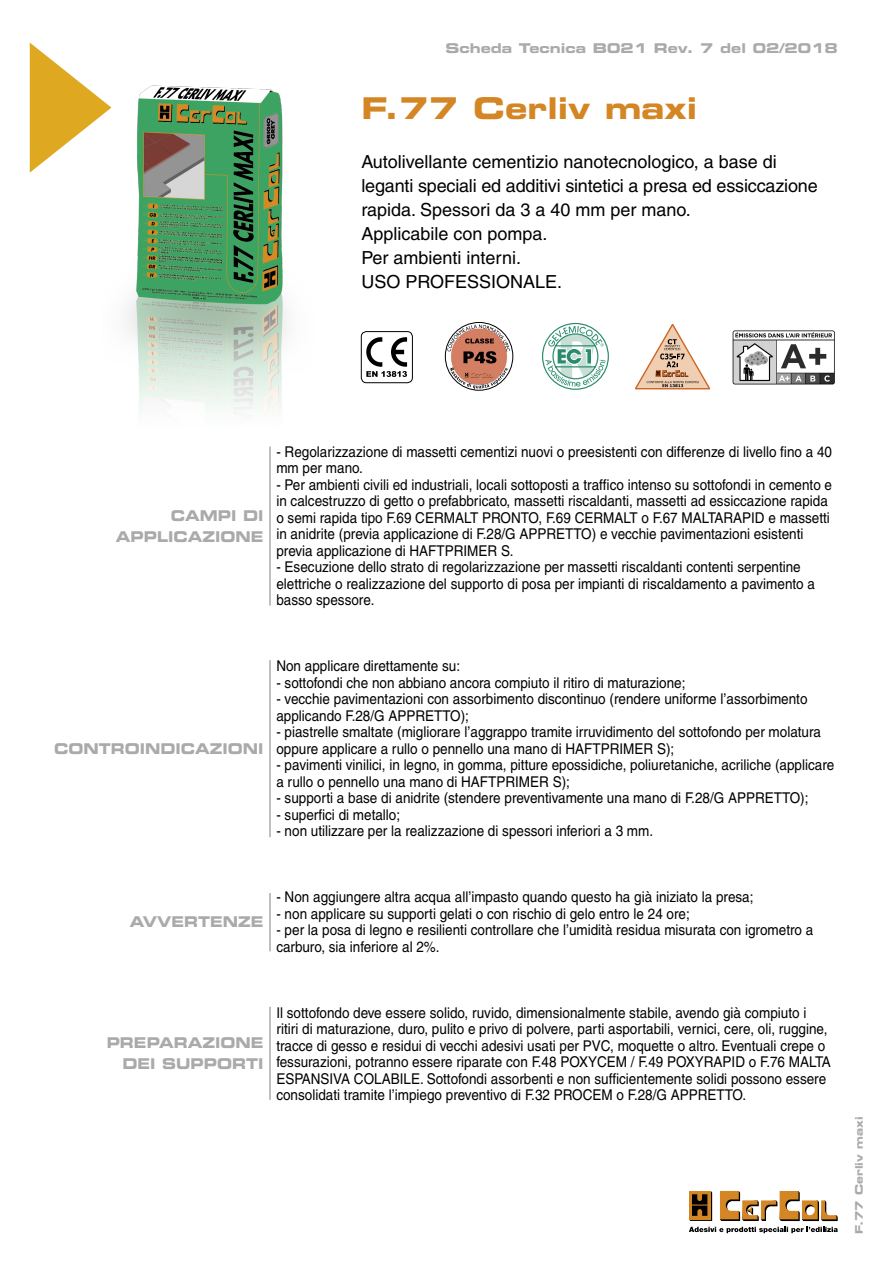
<style>
.page{position:relative;width:893px;height:1263px;background:#fff}
.page>*{position:absolute;margin:0;border:0;box-sizing:border-box;transform-origin:0 0}
.t1{font:30px "Eurostile LT Bold Extended Two";color:#d48625}
.t2{font:18px/24px "Helvetica LT";color:#000}
.t3{font:14.85px/16.5px "Helvetica LT";color:#000;scale:.91 1}
.t4{font:14.85px/21px "Eurostile LT Bold Extended Two";color:#aaa;text-align:right;scale:.91 1}
.t5{font:13.5px "Eurostile LT Bold Extended Two";color:#aaa}
.t6{font:10.5px "Eurostile LT Bold Extended Two";color:#aaa}
</style>
<div class="page">
<svg style="left:542px;top:322px;width:67px;height:68px"></svg>
<svg style="left:30px;top:43px;width:72px;height:130px"></svg>
<hr style="left:269px;top:446px;width:2px;height:159px;background:#aaa">
<hr style="left:269px;top:660px;width:2px;height:177px;background:#aaa">
<hr style="left:269px;top:1007px;width:2px;height:93px;background:#aaa">
<svg style="left:635px;top:324px;width:76px;height:66px"></svg>
<div style="left:445px;top:322px;width:68px;height:68px;border:1px solid #000;border-radius:50%"></div>
<svg style="left:447px;top:324px;width:63px;height:65px"></svg>
<img style="left:102px;top:85px;width:185px;height:467px">
<hr style="left:269px;top:893px;width:2px;height:58px;background:#aaa">
<div style="left:361px;top:331px;width:52px;height:52px;border:1px solid #000;border-radius:5px"></div>
<img style="left:366px;top:337px;width:41px;height:30px">
<svg style="left:366px;top:371px;width:41px;height:6px"></svg>
<img style="left:732px;top:330px;width:103px;height:55px">
<svg style="left:689px;top:1191px;width:23px;height:30px"></svg>
<svg style="left:720px;top:1191px;width:118px;height:30px"></svg>
<svg style="left:689px;top:1227px;width:149px;height:6px"></svg>
<p class="t5" style="left:445px;top:39px;width:394px">Scheda Tecnica B021 Rev. 7 del 02/2018</p>
<h1 class="t1" style="left:361px;top:87px;width:337px">F.77 Cerliv maxi</h1>
<p class="t2" style="left:361px;top:150px;width:458px">Autolivellante cementizio nanotecnologico, a base di leganti speciali ed additivi sintetici a presa ed essiccazione rapida. Spessori da 3 a 40 mm per mano.<br>Applicabile con pompa.<br>Per ambienti interni.<br>USO PROFESSIONALE.</p>
<p class="t4" style="left:116px;top:505px;width:164px">CAMPI DI<br>APPLICAZIONE</p>
<p class="t3" style="left:276px;top:443px;width:612px">- Regolarizzazione di massetti cementizi nuovi o preesistenti con differenze di livello fino a 40 mm per mano.</p>
<p class="t3" style="left:276px;top:476px;width:612px">- Per ambienti civili ed industriali, locali sottoposti a traffico intenso su sottofondi in cemento e in calcestruzzo di getto o prefabbricato, massetti riscaldanti, massetti ad essiccazione rapida o semi rapida tipo F.69 CERMALT PRONTO, F.69 CERMALT o F.67 MALTARAPID e massetti in anidrite (previa applicazione di F.28/G APPRETTO) e vecchie pavimentazioni esistenti previa applicazione di HAFTPRIMER S.</p>
<p class="t3" style="left:276px;top:559px;width:593px">- Esecuzione dello strato di regolarizzazione per massetti riscaldanti contenti serpentine elettriche o realizzazione del supporto di posa per impianti di riscaldamento a pavimento a basso spessore.</p>
<p class="t4" style="left:54px;top:738px;width:232px">CONTROINDICAZIONI</p>
<p class="t3" style="left:276px;top:658px;width:204px">Non applicare direttamente su:</p>
<p class="t3" style="left:276px;top:674px;width:451px">- sottofondi che non abbiano ancora compiuto il ritiro di maturazione;</p>
<p class="t3" style="left:276px;top:691px;width:585px">- vecchie pavimentazioni con assorbimento discontinuo (rendere uniforme l’assorbimento applicando F.28/G APPRETTO);</p>
<p class="t3" style="left:276px;top:724px;width:600px">- piastrelle smaltate (migliorare l’aggrappo tramite irruvidimento del sottofondo per molatura oppure applicare a rullo o pennello una mano di HAFTPRIMER S);</p>
<p class="t3" style="left:276px;top:757px;width:615px">- pavimenti vinilici, in legno, in gomma, pitture epossidiche, poliuretaniche, acriliche (applicare a rullo o pennello una mano di HAFTPRIMER S);</p>
<p class="t3" style="left:276px;top:790px;width:586px">- supporti a base di anidrite (stendere preventivamente una mano di F.28/G APPRETTO);</p>
<p class="t3" style="left:276px;top:806px;width:138px">- superfici di metallo;</p>
<p class="t3" style="left:276px;top:823px;width:416px">- non utilizzare per la realizzazione di spessori inferiori a 3 mm.</p>
<p class="t4" style="left:130px;top:911px;width:149px">AVVERTENZE</p>
<p class="t3" style="left:276px;top:889px;width:526px">- Non aggiungere altra acqua all’impasto quando questo ha già iniziato la presa;</p>
<p class="t3" style="left:276px;top:905px;width:456px">- non applicare su supporti gelati o con rischio di gelo entro le 24 ore;</p>
<p class="t3" style="left:276px;top:922px;width:592px">- per la posa di legno e resilienti controllare che l’umidità residua misurata con igrometro a carburo, sia inferiore al 2%.</p>
<p class="t4" style="left:107px;top:1031px;width:174px">PREPARAZIONE<br>DEI SUPPORTI</p>
<p class="t3" style="left:276px;top:1004px;width:611px">Il sottofondo deve essere solido, ruvido, dimensionalmente stabile, avendo già compiuto i ritiri di maturazione, duro, pulito e privo di polvere, parti asportabili, vernici, cere, oli, ruggine, tracce di gesso e residui di vecchi adesivi usati per PVC, moquette o altro. Eventuali crepe o fessurazioni, potranno essere riparate con F.48 POXYCEM / F.49 POXYRAPID o F.76 MALTA ESPANSIVA COLABILE. Sottofondi assorbenti e non sufficientemente solidi possono essere consolidati tramite l’impiego preventivo di F.32 PROCEM o F.28/G APPRETTO.</p>
<p class="t6" style="left:852px;top:1234px;width:119px;rotate:-90deg">F.77 Cerliv maxi</p>
</div>
